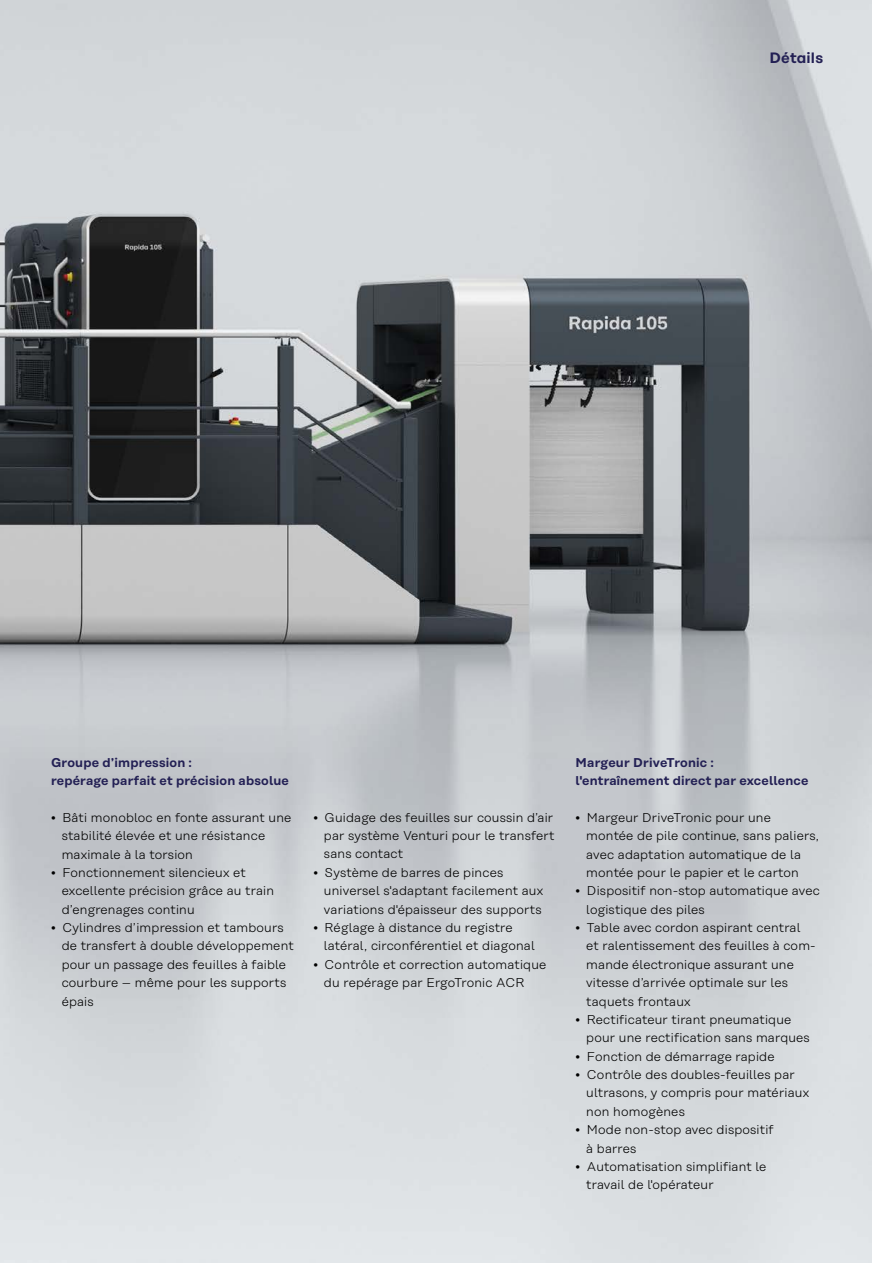
<style>
.page{position:relative;width:872px;height:1263px;background:#fff}
.page>*{position:absolute;margin:0;border:0;box-sizing:border-box;transform-origin:0 0}
.t1{font:600 15px "Koenig&Bauer H";letter-spacing:.015em;color:#232054}
.t2{font:300 12.75px/18.3px "Koenig&Bauer T";letter-spacing:.015em;color:#000}
.t3{font:600 12.75px/18.3px "Koenig&Bauer T";letter-spacing:.015em;color:#232054}
</style>
<div class="page">
<img style="left:0;top:0;width:872px;height:1263px">
<p class="t1" style="left:769px;top:49px;width:55px">Détails</p>
<p class="t3" style="left:51px;top:753px;width:239px">Groupe d’impression :<br>repérage parfait et précision absolue</p>
<p class="t2" style="left:62px;top:808px;width:231px;text-indent:-11px">• Bâti monobloc en fonte assurant une stabilité élevée et une résistance maximale à la torsion</p>
<p class="t2" style="left:62px;top:863px;width:214px;text-indent:-11px">• Fonctionnement silencieux et excellente précision grâce au train d’engrenages continu</p>
<p class="t2" style="left:62px;top:918px;width:233px;text-indent:-11px">• Cylindres d’impression et tambours de transfert à double développement pour un passage des feuilles à faible courbure – même pour les supports épais</p>
<p class="t2" style="left:324px;top:808px;width:232px;text-align:justify;text-indent:-11px">• Guidage des feuilles sur coussin d’air par système Venturi pour le transfert sans contact</p>
<p class="t2" style="left:324px;top:863px;width:221px;text-indent:-11px">• Système de barres de pinces universel s'adaptant facilement aux variations d'épaisseur des supports</p>
<p class="t2" style="left:324px;top:918px;width:212px;text-indent:-11px">• Réglage à distance du registre latéral, circonférentiel et diagonal</p>
<p class="t2" style="left:324px;top:955px;width:224px;text-indent:-11px">• Contrôle et correction automatique du repérage par ErgoTronic ACR</p>
<p class="t3" style="left:575px;top:753px;width:234px">Margeur DriveTronic : l'entraînement direct par excellence</p>
<p class="t2" style="left:586px;top:808px;width:234px;text-indent:-11px">• Margeur DriveTronic pour une montée de pile continue, sans paliers, avec adaptation automatique de la montée pour le papier et le carton</p>
<p class="t2" style="left:586px;top:882px;width:235px;text-indent:-11px">• Dispositif non-stop automatique avec logistique des piles</p>
<p class="t2" style="left:586px;top:918px;width:231px;text-indent:-11px">• Table avec cordon aspirant central et ralentissement des feuilles à com&shy;mande électronique assurant une vitesse d’arrivée optimale sur les taquets frontaux</p>
<p class="t2" style="left:586px;top:1010px;width:225px;text-indent:-11px">• Rectificateur tirant pneumatique pour une rectification sans marques</p>
<p class="t2" style="left:575px;top:1047px;width:200px">• Fonction de démarrage rapide</p>
<p class="t2" style="left:586px;top:1065px;width:224px;text-indent:-11px">• Contrôle des doubles-feuilles par ultrasons, y compris pour matériaux non homogènes</p>
<p class="t2" style="left:586px;top:1120px;width:189px;text-indent:-11px">• Mode non-stop avec dispositif à barres</p>
<p class="t2" style="left:586px;top:1157px;width:182px;text-indent:-11px">• Automatisation simplifiant le travail de l'opérateur</p>
</div>
